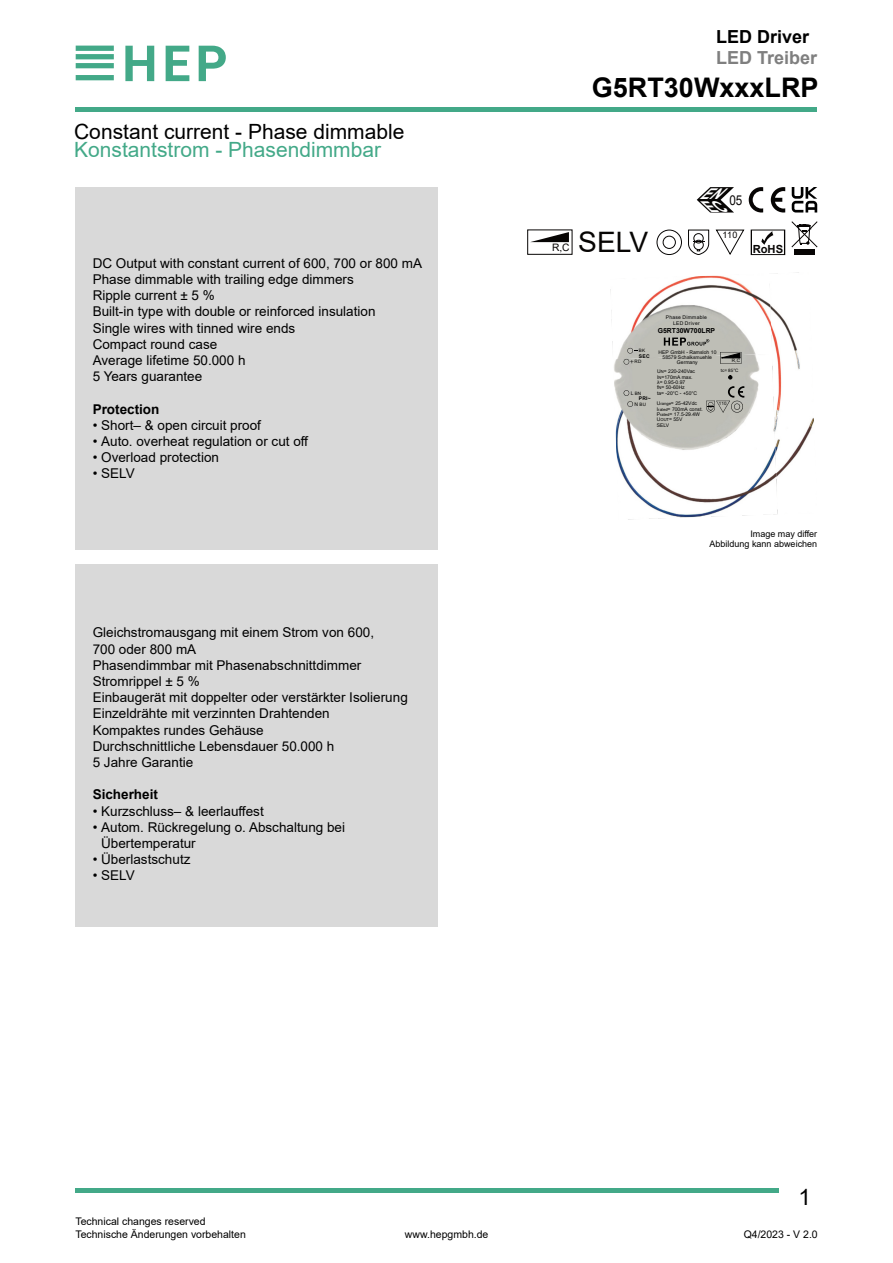
<style>
.page{position:relative;width:893px;height:1263px;background:#fff}
.page>*{position:absolute;margin:0;border:0;box-sizing:border-box;transform-origin:0 0}
.t1{font:28.2px "Arial";color:#070504}
.t2{font:700 27px "Arial";color:#000}
.t3{font:22.5px "Arial";color:#000}
.t4{font:21px "Arial";color:#000}
.t5{font:21px "Arial";color:#43a988}
.t6{font:700 18px "Arial";color:#7f7f7f}
.t7{font:700 18px "Arial";color:#000}
.t8{font:italic 700 14.85px/12.6px "Arial";color:#fff;scale:.93 1}
.t9{font:13.65px "Arial";color:#070504;scale:.86 1}
.t10{font:13.5px/16.2px "Arial";color:#000}
.t11{font:700 13.5px "Arial";color:#000}
.t12{font:700 11.25px "Arial";color:#070504}
.t13{font:10.5px/12.6px "Arial";color:#000}
.t14{font:10.2px "Arial";color:#070504}
.t15{font:9px/10.5px "Arial";color:#000;text-align:right}
.t16{font:9px "Arial";color:#070504}
.t17{font:700 6.9px "Arial";letter-spacing:-.005em;color:#000}
.t18{font:5.1px/5.4px "Arial";color:#000}
.t19{font:5.1px/5.6px "Arial";letter-spacing:.055em;color:#000;text-align:center}
.t20{font:700 5.1px "Arial";letter-spacing:.055em;color:#000}
.t21{font:4.5px "Arial";letter-spacing:.055em;color:#000}
.t22{font:4.2px/5.2px "Arial";letter-spacing:-.005em;color:#000}
.s1{font-size:4.2px}
.s2{font-size:5.1px}
</style>
<div class="page">
<hr style="left:76px;top:108px;width:741px;height:4px;background:#43a988">
<hr style="left:76px;top:1189px;width:703px;height:4px;background:#43a988">
<svg style="left:76px;top:75px;width:38px;height:5px"></svg>
<svg style="left:76px;top:46px;width:38px;height:22px"></svg>
<svg style="left:125px;top:46px;width:29px;height:35px"></svg>
<svg style="left:166px;top:46px;width:23px;height:35px"></svg>
<svg style="left:199px;top:46px;width:27px;height:35px"></svg>
<div style="left:76px;top:565px;width:362px;height:362px;background:#d9d9d9"></div>
<div style="left:76px;top:187px;width:362px;height:362px;background:#d9d9d9"></div>
<div style="left:527px;top:229px;width:46px;height:26px;border:1px solid #070504"></div>
<svg style="left:531px;top:232px;width:38px;height:10px"></svg>
<div style="left:794px;top:249px;width:21px;height:6px;background:#070504"></div>
<svg style="left:792px;top:222px;width:25px;height:25px"></svg>
<svg style="left:688px;top:230px;width:21px;height:25px"></svg>
<svg style="left:716px;top:230px;width:28px;height:25px"></svg>
<svg style="left:751px;top:230px;width:34px;height:25px"></svg>
<div style="left:656px;top:230px;width:26px;height:25px;border:1px solid #070504;border-radius:50%"></div>
<div style="left:663px;top:236px;width:13px;height:13px;border:1px solid #070504;border-radius:50%"></div>
<svg style="left:749px;top:187px;width:14px;height:25px"></svg>
<svg style="left:771px;top:187px;width:14px;height:25px"></svg>
<svg style="left:697px;top:187px;width:37px;height:25px"></svg>
<svg style="left:792px;top:187px;width:25px;height:25px"></svg>
<img style="left:614px;top:359px;width:162px;height:161px">
<img style="left:769px;top:272px;width:45px;height:242px">
<img style="left:610px;top:273px;width:162px;height:86px">
<svg style="left:664px;top:338px;width:45px;height:8px"></svg>
<svg style="left:728px;top:375px;width:4px;height:4px"></svg>
<svg style="left:627px;top:348px;width:11px;height:5px"></svg>
<svg style="left:624px;top:359px;width:10px;height:6px"></svg>
<svg style="left:624px;top:390px;width:9px;height:17px"></svg>
<svg style="left:717px;top:352px;width:24px;height:12px"></svg>
<svg style="left:706px;top:386px;width:38px;height:27px"></svg>
<h3 class="t4" style="left:74px;top:124px;width:332px">Constant current - Phase dimmable</h3>
<h3 class="t5" style="left:74px;top:142px;width:308px">Konstantstrom - Phasendimmbar</h3>
<p class="t10" style="left:93px;top:256px;width:331px">DC Output with constant current of 600, 700 or 800 mA<br>Phase dimmable with trailing edge dimmers<br>Ripple current ± 5 %<br>Built-in type with double or reinforced insulation<br>Single wires with tinned wire ends<br>Compact round case<br>Average lifetime 50.000 h<br>5 Years guarantee</p>
<p class="t11" style="left:93px;top:404px;width:68px">Protection</p>
<p class="t10" style="left:93px;top:418px;width:170px">• Short– &amp; open circuit proof</p>
<p class="t10" style="left:93px;top:434px;width:217px">• Auto. overheat regulation or cut off</p>
<p class="t10" style="left:93px;top:451px;width:128px">• Overload protection</p>
<p class="t10" style="left:93px;top:467px;width:44px">• SELV</p>
<p class="t10" style="left:93px;top:626px;width:317px">Gleichstromausgang mit einem Strom von 600,<br>700 oder 800 mA<br>Phasendimmbar mit Phasenabschnittdimmer Stromrippel ± 5 %<br>Einbaugerät mit doppelter oder verstärkter Isolierung Einzeldrähte mit verzinnten Drahtenden<br>Kompaktes rundes Gehäuse<br>Durchschnittliche Lebensdauer 50.000 h<br>5 Jahre Garantie</p>
<p class="t11" style="left:93px;top:789px;width:67px">Sicherheit</p>
<p class="t10" style="left:93px;top:804px;width:173px">• Kurzschluss– &amp; leerlauffest</p>
<p class="t10" style="left:101px;top:820px;width:245px;text-indent:-9px">• Autom. Rückregelung o. Abschaltung bei<br>Übertemperatur</p>
<p class="t10" style="left:93px;top:853px;width:99px">• Überlastschutz</p>
<p class="t10" style="left:93px;top:869px;width:44px">• SELV</p>
<h3 class="t7" style="left:716px;top:30px;width:95px">LED Driver</h3>
<h3 class="t6" style="left:716px;top:51px;width:103px">LED Treiber</h3>
<h2 class="t2" style="left:592px;top:77px;width:228px">G5RT30WxxxLRP</h2>
<p class="t14" style="left:552px;top:244px;width:19px">R,C</p>
<h1 class="t1" style="left:578px;top:232px;width:71px">SELV</h1>
<p class="t8" style="left:710px;top:189px;width:39px;text-indent:-12px">EN<br>EC</p>
<p class="t9" style="left:729px;top:195px;width:17px">05</p>
<p class="t16" style="left:722px;top:231px;width:17px">110</p>
<p class="t12" style="left:753px;top:245px;width:32px">RoHS</p>
<p class="t19" style="left:666px;top:315px;width:43px">Phase Dimmable<br>LED Driver</p>
<p class="t17" style="left:658px;top:328px;width:59px">G5RT30W700LRP</p>
<p class="t18" style="left:657px;top:369px;width:42px">U<span class="s1">N</span>= 220-240Vac<br>I<span class="s1">N</span>=170mA max. λ= 0.95-0.97<br>f<span class="s1">N</span>= 50-60Hz<br>ta= -20°C - +50°C</p>
<p class="t18" style="left:657px;top:401px;width:42px">U<span class="s1">range</span>= 25-42Vdc</p>
<p class="t18" style="left:657px;top:407px;width:48px">I<span class="s1">rated</span>= 700mA const.</p>
<p class="t18" style="left:670px;top:412px;width:32px">= 17.5-29.4W</p>
<p class="t18" style="left:657px;top:417px;width:5px">U</p>
<p class="t18" style="left:669px;top:417px;width:4px">=</p>
<p class="t18" style="left:679px;top:417px;width:5px">V</p>
<p class="t21" style="left:639px;top:349px;width:8px">BK</p>
<p class="t21" style="left:634px;top:360px;width:8px">RD</p>
<p class="t20" style="left:639px;top:396px;width:14px">PRI~</p>
<p class="t18" style="left:659px;top:348px;width:59px;line-height:10.1px;text-align:center">HEP GmbH - Ramsloh 10<br>Germany</p>
<p class="t20" style="left:639px;top:354px;width:12px">SEC</p>
<p class="t18" style="left:663px;top:355px;width:51px">58579 Schalksmuehle</p>
<p class="t21" style="left:732px;top:359px;width:10px">R,C</p>
<p class="t21" style="left:721px;top:369px;width:19px">tc= 85°C</p>
<p class="t21" style="left:631px;top:391px;width:12px"><span class="s2">L</span> BN</p>
<p class="t21" style="left:634px;top:402px;width:13px"><span class="s2">N</span> BU</p>
<p class="t21" style="left:719px;top:402px;width:9px">110</p>
<p class="t22" style="left:660px;top:412px;width:20px;text-indent:-4px"><span class="s2">P</span>rated<br>OUT <span class="s2">55</span></p>
<p class="t18" style="left:657px;top:423px;width:14px">SELV</p>
<p class="t15" style="left:710px;top:529px;width:109px">Image may differ<br>Abbildung kann abweichen</p>
<p class="t13" style="left:75px;top:1216px;width:172px">Technical changes reserved<br>Technische Änderungen vorbehalten</p>
<p class="t13" style="left:405px;top:1229px;width:85px">www.hepgmbh.de</p>
<h3 class="t3" style="left:798px;top:1188px;width:14px">1</h3>
<p class="t13" style="left:744px;top:1229px;width:76px">Q4/2023 - V 2.0</p>
</div>
